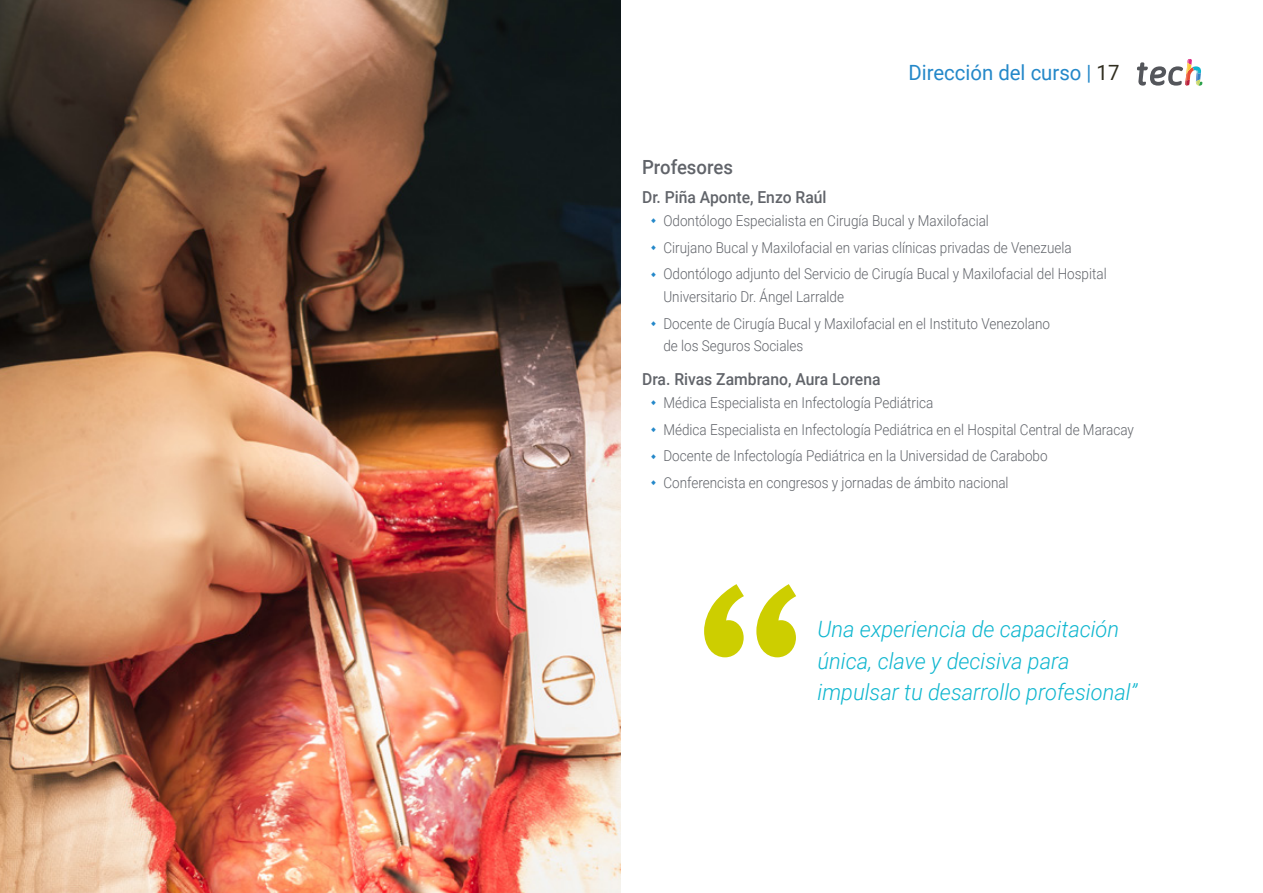
<style>
.page{position:relative;width:1263px;height:893px;background:#fff}
.page>*{position:absolute;margin:0;border:0;box-sizing:border-box;transform-origin:0 0}
.t1{font:italic 300 22.5px/31.5px "Roboto";color:#0fb6cf}
.t2{font:21px "Roboto";color:#2488c9}
.t3{font:500 19.5px "Roboto";color:#61646a;scale:.95 1}
.t4{font:500 16.5px "Roboto";color:#61646a;scale:.95 1}
.t5{font:300 15px/26.7px "Roboto";color:#61646a;scale:.9 1}
.s1{color:#312e20}
</style>
<div class="page">
<svg style="left:1137px;top:59px;width:65px;height:27px"></svg>
<img style="left:0;top:0;width:621px;height:893px">
<svg style="left:704px;top:584px;width:92px;height:73px"></svg>
<h2 class="t2" style="left:908px;top:57px;width:213px">Dirección del curso | <span class="s1">17</span></h2>
<h3 class="t3" style="left:642px;top:153px;width:97px">Profesores</h3>
<p class="t4" style="left:642px;top:186px;width:196px">Dr. Piña Aponte, Enzo Raúl</p>
<p class="t5" style="left:663px;top:207px;width:494px">Odontólogo Especialista en Cirugía Bucal y Maxilofacial<br>Cirujano Bucal y Maxilofacial en varias clínicas privadas de Venezuela<br>Odontólogo adjunto del Servicio de Cirugía Bucal y Maxilofacial del Hospital</p>
<p class="t5" style="left:663px;top:283px;width:431px">Universitario Dr. Ángel Larralde<br>Docente de Cirugía Bucal y Maxilofacial en el Instituto Venezolano</p>
<p class="t5" style="left:663px;top:332px;width:157px">de los Seguros Sociales</p>
<p class="t4" style="left:642px;top:368px;width:252px">Dra. Rivas Zambrano, Aura Lorena</p>
<p class="t5" style="left:663px;top:388px;width:524px">Médica Especialista en Infectología Pediátrica<br>Médica Especialista en Infectología Pediátrica en el Hospital Central de Maracay Docente de Infectología Pediátrica en la Universidad de Carabobo<br>Conferencista en congresos y jornadas de ámbito nacional</p>
<h1 class="t1" style="left:817px;top:612px;width:321px">Una experiencia de capacitación única, clave y decisiva para impulsar tu desarrollo profesional”</h1>
</div>
